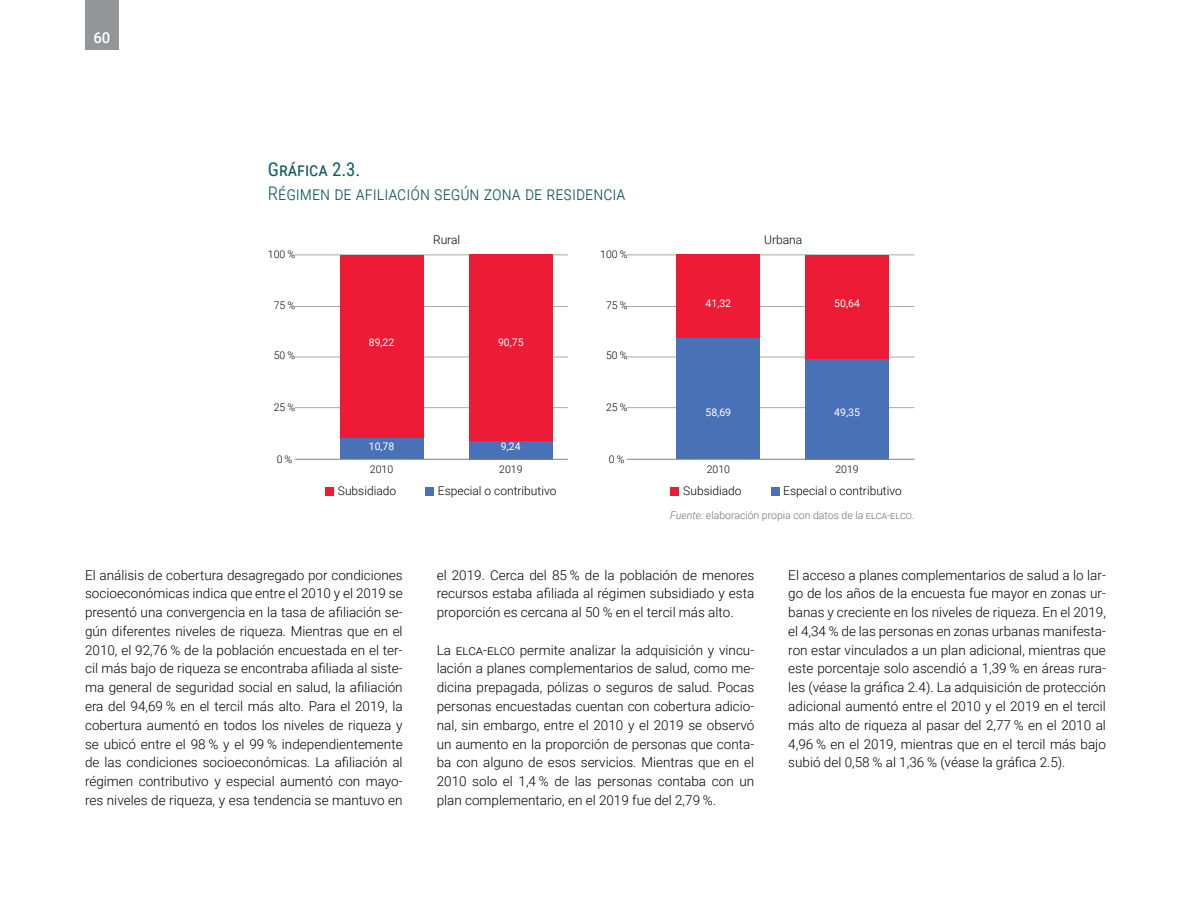
<style>
.page{position:relative;width:1191px;height:915px;background:#fff}
.page>*{position:absolute;margin:0;border:0;box-sizing:border-box;transform-origin:0 0}
.t1{font:300 18.75px "Roboto Condensed";color:#135b64}
.t2{font:18.75px "Roboto Condensed";color:#135b64}
.t3{font:500 15px "Roboto";color:#fff}
.t4{font:300 13.5px/18.8px "Roboto";color:#000;text-align:justify}
.t5{font:300 12px "Roboto";color:#000}
.t6{font:300 10.5px "Roboto";color:#000}
.t7{font:300 10.5px "Roboto";color:#6d6e71}
.t8{font:10.5px "Roboto";color:#fff}
.s1{font-style:italic}
</style>
<div class="page">
<div style="left:85px;top:0;width:34px;height:49px;background:#939598"></div>
<hr style="left:295px;top:254px;width:273px;height:1px;background:#a7a9ac">
<hr style="left:295px;top:306px;width:273px;height:1px;background:#a7a9ac">
<hr style="left:295px;top:356px;width:273px;height:1px;background:#a7a9ac">
<hr style="left:295px;top:407px;width:273px;height:1px;background:#a7a9ac">
<hr style="left:627px;top:254px;width:287px;height:1px;background:#a7a9ac">
<hr style="left:627px;top:306px;width:287px;height:1px;background:#a7a9ac">
<hr style="left:627px;top:356px;width:287px;height:1px;background:#a7a9ac">
<hr style="left:627px;top:407px;width:287px;height:1px;background:#a7a9ac">
<div style="left:469px;top:441px;width:83px;height:18px;background:#4971b8"></div>
<div style="left:469px;top:255px;width:83px;height:186px;background:#ed1b35"></div>
<div style="left:340px;top:437px;width:83px;height:22px;background:#4971b8"></div>
<div style="left:340px;top:255px;width:83px;height:182px;background:#ed1b35"></div>
<div style="left:805px;top:358px;width:83px;height:101px;background:#4971b8"></div>
<div style="left:805px;top:255px;width:83px;height:103px;background:#ed1b35"></div>
<div style="left:677px;top:338px;width:83px;height:121px;background:#4971b8"></div>
<div style="left:677px;top:255px;width:83px;height:83px;background:#ed1b35"></div>
<div style="left:425px;top:486px;width:9px;height:9px;background:#4971b8"></div>
<div style="left:325px;top:486px;width:9px;height:9px;background:#ed1b35"></div>
<div style="left:771px;top:486px;width:8px;height:9px;background:#4971b8"></div>
<div style="left:670px;top:486px;width:9px;height:9px;background:#ed1b35"></div>
<hr style="left:295px;top:458px;width:273px;height:1px;background:#808285">
<hr style="left:627px;top:458px;width:287px;height:1px;background:#808285">
<p class="t3" style="left:93px;top:28px;width:19px">60</p>
<h1 class="t2" style="left:268px;top:156px;width:94px">Gráfica 2.3.</h1>
<h1 class="t1" style="left:268px;top:180px;width:359px">Régimen de afiliación según zona de residencia</h1>
<p class="t5" style="left:433px;top:231px;width:29px">Rural</p>
<p class="t5" style="left:764px;top:231px;width:40px">Urbana</p>
<p class="t6" style="left:268px;top:247px;width:29px">100 %</p>
<p class="t6" style="left:600px;top:247px;width:29px">100 %</p>
<p class="t6" style="left:274px;top:297px;width:23px">75 %</p>
<p class="t6" style="left:606px;top:297px;width:23px">75 %</p>
<p class="t8" style="left:705px;top:295px;width:27px">41,32</p>
<p class="t8" style="left:834px;top:295px;width:27px">50,64</p>
<p class="t8" style="left:369px;top:335px;width:27px">89,22</p>
<p class="t8" style="left:498px;top:335px;width:27px">90,75</p>
<p class="t6" style="left:274px;top:348px;width:23px">50 %</p>
<p class="t6" style="left:606px;top:348px;width:23px">50 %</p>
<p class="t6" style="left:274px;top:400px;width:23px">25 %</p>
<p class="t6" style="left:606px;top:400px;width:23px">25 %</p>
<p class="t8" style="left:705px;top:404px;width:27px">58,69</p>
<p class="t8" style="left:834px;top:404px;width:27px">49,35</p>
<p class="t8" style="left:369px;top:439px;width:27px">10,78</p>
<p class="t8" style="left:501px;top:439px;width:21px">9,24</p>
<p class="t6" style="left:277px;top:452px;width:17px">0 %</p>
<p class="t6" style="left:609px;top:452px;width:17px">0 %</p>
<p class="t6" style="left:370px;top:461px;width:25px">2010</p>
<p class="t6" style="left:499px;top:461px;width:25px">2019</p>
<p class="t6" style="left:706px;top:461px;width:25px">2010</p>
<p class="t6" style="left:835px;top:461px;width:25px">2019</p>
<p class="t5" style="left:338px;top:482px;width:60px">Subsidiado</p>
<p class="t5" style="left:438px;top:482px;width:120px">Especial o contributivo</p>
<p class="t5" style="left:683px;top:482px;width:60px">Subsidiado</p>
<p class="t5" style="left:783px;top:482px;width:120px">Especial o contributivo</p>
<p class="t7" style="left:670px;top:507px;width:202px"><span class="s1">Fuente:</span> elaboración propia con datos de la elca</p>
<p class="t7" style="left:887px;top:507px;width:29px">-elco.</p>
<p class="t4" style="left:85px;top:564px;width:319px">El análisis de cobertura desagregado por condiciones socioeconómicas indica que entre el 2010 y el 2019 se presentó una convergencia en la tasa de afiliación se&shy;gún diferentes niveles de riqueza. Mientras que en el 2010, el 92,76 % de la población encuestada en el ter&shy;cil más bajo de riqueza se encontraba afiliada al siste&shy;ma general de seguridad social en salud, la afiliación era del 94,69 % en el tercil más alto. Para el 2019, la cobertura aumentó en todos los niveles de riqueza y se ubicó entre el 98 % y el 99 % independientemente de las condiciones socioeconómicas. La afiliación al régimen contributivo y especial aumentó con mayo&shy;res niveles de riqueza, y esa tendencia se mantuvo en</p>
<p class="t4" style="left:437px;top:564px;width:319px">el 2019. Cerca del 85 % de la población de menores recursos estaba afiliada al régimen subsidiado y esta proporción es cercana al 50 % en el tercil más alto.</p>
<p class="t4" style="left:437px;top:639px;width:319px;text-indent:46px">-elco permite analizar la adquisición y vincu&shy;lación a planes complementarios de salud, como me&shy;dicina prepagada, pólizas o seguros de salud. Pocas personas encuestadas cuentan con cobertura adicio&shy;nal, sin embargo, entre el 2010 y el 2019 se observó un aumento en la proporción de personas que conta&shy;ba con alguno de esos servicios. Mientras que en el 2010 solo el 1,4 % de las personas contaba con un plan complementario, en el 2019 fue del 2,79 %.</p>
<p class="t4" style="left:437px;top:639px;width:27px">La elca</p>
<p class="t4" style="left:788px;top:564px;width:319px">El acceso a planes complementarios de salud a lo lar&shy;go de los años de la encuesta fue mayor en zonas ur&shy;banas y creciente en los niveles de riqueza. En el 2019, el 4,34 % de las personas en zonas urbanas manifesta&shy;ron estar vinculados a un plan adicional, mientras que este porcentaje solo ascendió a 1,39 % en áreas rura&shy;les (véase la gráfica 2.4). La adquisición de protección adicional aumentó entre el 2010 y el 2019 en el tercil más alto de riqueza al pasar del 2,77 % en el 2010 al 4,96 % en el 2019, mientras que en el tercil más bajo subió del 0,58 % al 1,36 % (véase la gráfica 2.5).</p>
</div>
